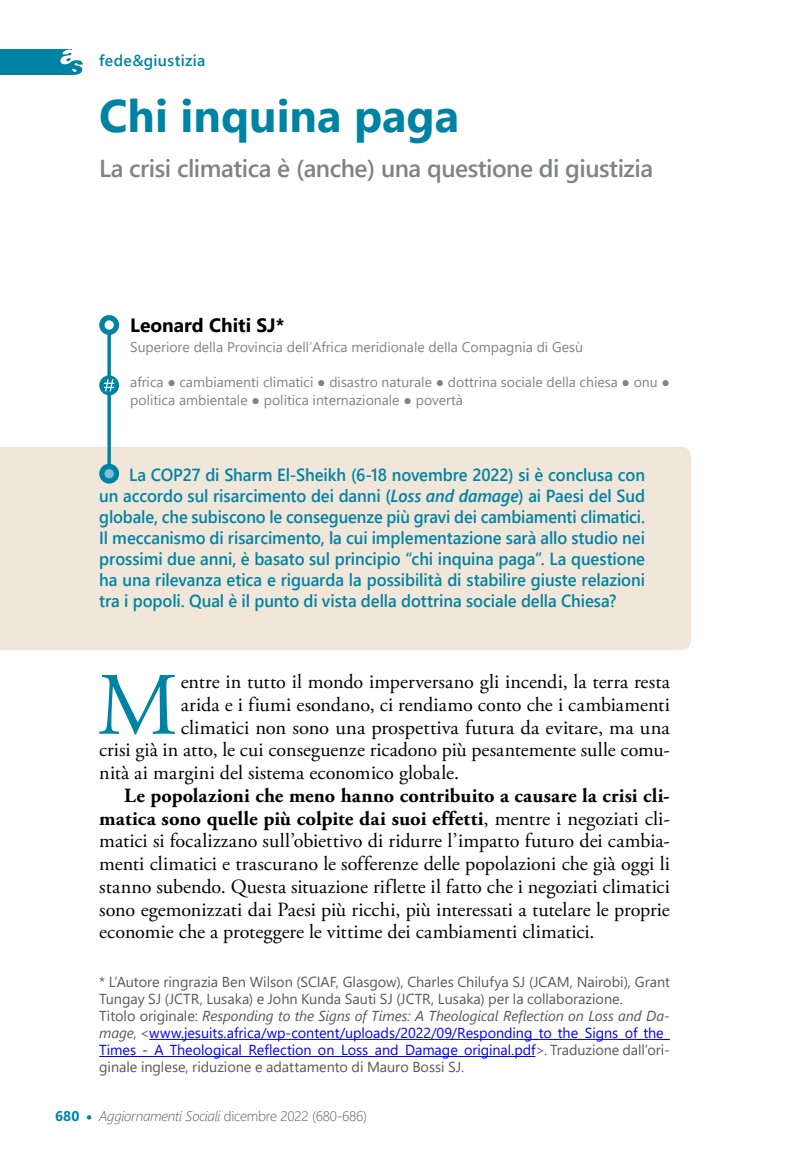
<style>
.page{position:relative;width:794px;height:1166px;background:#fff}
.page>*{position:absolute;margin:0;border:0;box-sizing:border-box;transform-origin:0 0}
.t1{font:88.73px "Adobe Garamond Pro";color:#0083a2}
.t2{font:700 45.5px "Segoe UI";color:#0083a2}
.t3{font:600 24.5px "Segoe UI";letter-spacing:-.02em;color:#808285}
.t4{font:20.12px/22.8px "Adobe Garamond Pro";color:#000;text-align:justify}
.t5{font:700 19.25px "Segoe UI";color:#000}
.t6{font:300 18.9px "Segoe UI";color:#0083a2}
.t7{font:600 17.5px/21px "Segoe UI";letter-spacing:-.005em;color:#0083a2;text-align:justify;scale:.95 1}
.t8{font:600 15.75px "Segoe UI";letter-spacing:.02em;color:#0083a2}
.t9{font:14.35px/17.2px "Segoe UI";letter-spacing:-.005em;color:#58595b}
.t10{font:14px/17.5px "Segoe UI";color:#808285}
.t11{font:300 14px "Segoe UI";letter-spacing:-.015em;color:#58595b}
.t12{font:700 14px "Segoe UI";color:#0083a2}
.s1{font-style:italic}
.s2{font-weight:700}
.s3{color:#00f}
</style>
<div class="page">
<div style="left:0;top:50px;width:72px;height:25px;background:#0083a2"></div>
<svg style="left:60px;top:50px;width:23px;height:25px"></svg>
<div style="left:0;top:447px;width:691px;height:203px;background:#f1e6da"></div>
<svg style="left:107px;top:335px;width:4px;height:129px"></svg>
<svg style="left:102px;top:318px;width:14px;height:14px"></svg>
<div style="left:99px;top:315px;width:20px;height:20px;border:5px solid #0083a2;border-radius:50%"></div>
<div style="left:102px;top:466px;width:14px;height:15px;background:#82c1d2;border-radius:50%"></div>
<div style="left:99px;top:464px;width:20px;height:19px;border:5px solid #0083a2;border-radius:50%"></div>
<div style="left:99px;top:375px;width:20px;height:20px;border:5px solid #0083a2;border-radius:50%"></div>
<svg style="left:104px;top:379px;width:10px;height:12px"></svg>
<hr style="left:149px;top:1039px;width:521px;height:1px;background:#00f">
<hr style="left:99px;top:1056px;width:436px;height:1px;background:#00f">
<p class="t8" style="left:99px;top:48px;width:108px">fede&amp;giustizia</p>
<h2 class="t2" style="left:99px;top:80px;width:361px">Chi inquina paga</h2>
<p class="t3" style="left:99px;top:148px;width:555px">La crisi climatica è (anche) una questione di giustizia</p>
<p class="t5" style="left:130px;top:310px;width:156px">Leonard Chiti SJ*</p>
<p class="t10" style="left:130px;top:338px;width:454px">Superiore della Provincia dell’Africa meridionale della Compagnia di Gesù</p>
<p class="t10" style="left:130px;top:373px;width:541px">africa ● cambiamenti climatici ● disastro naturale ● dottrina sociale della chiesa ● onu ● politica ambientale ● politica internazionale ● povertà</p>
<p class="t7" style="left:99px;top:464px;width:576px;text-indent:30px">La COP27 di Sharm El-Sheikh (6-18 novembre 2022) si è conclusa con un accordo sul risarcimento dei danni (<span class="s1">Loss and damage</span>) ai Paesi del Sud globale, che subiscono le conseguenze più gravi dei cambiamenti climatici.<br>Il meccanismo di risarcimento, la cui implementazione sarà allo studio nei prossimi due anni, è basato sul principio “chi inquina paga”. La questione ha una rilevanza etica e riguarda la possibilità di stabilire giuste relazioni tra i popoli. Qual è il punto di vista della dottrina sociale della Chiesa?</p>
<h1 class="t1" style="left:97px;top:652px;width:82px">M</h1>
<p class="t4" style="left:181px;top:671px;width:491px">entre in tutto il mondo imperversano gli incendi, la terra resta</p>
<p class="t4" style="left:181px;top:694px;width:490px">arida e i fiumi esondano, ci rendiamo conto che i cambiamenti</p>
<p class="t4" style="left:181px;top:716px;width:491px">climatici non sono una prospettiva futura da evitare, ma una</p>
<p class="t4" style="left:99px;top:739px;width:572px">crisi già in atto, le cui conseguenze ricadono più pesantemente sulle comu-</p>
<p class="t4" style="left:99px;top:762px;width:361px">nità ai margini del sistema economico globale.</p>
<p class="t4" style="left:99px;top:785px;width:572px;text-indent:25px"><span class="s2">Le popolazioni che meno hanno contribuito a causare la crisi cli&shy;matica sono quelle più colpite dai suoi effetti</span>, mentre i negoziati cli&shy;matici si focalizzano sull’obiettivo di ridurre l’impatto futuro dei cambia&shy;menti climatici e trascurano le sofferenze delle popolazioni che già oggi li stanno subendo. Questa situazione riflette il fatto che i negoziati climatici sono egemonizzati dai Paesi più ricchi, più interessati a tutelare le proprie economie che a proteggere le vittime dei cambiamenti climatici.</p>
<p class="t9" style="left:99px;top:973px;width:572px">* L’Autore ringrazia Ben Wilson (SCIAF, Glasgow), Charles Chilufya SJ (JCAM, Nairobi), Grant Tungay SJ (JCTR, Lusaka) e John Kunda Sauti SJ (JCTR, Lusaka) per la collaborazione.<br>Titolo originale: <span class="s1">Responding to the Signs of Times: A Theological Reflection on Loss and Da&shy;mage</span>, &lt;<span class="s3">www.jesuits.africa/wp-content/uploads/2022/09/Responding_to_the_Signs_of_the_ Times_-_A_Theological_Reflection_on_Loss_and_Damage_original.pdf</span>&gt;. Traduzione dall’ori&shy;ginale inglese, riduzione e adattamento di Mauro Bossi SJ.</p>
<p class="t12" style="left:55px;top:1105px;width:26px">680</p>
<p class="t11" style="left:99px;top:1105px;width:269px"><span class="s1">Aggiornamenti Sociali</span> dicembre 2022 (680-686)</p>
<p class="t6" style="left:86px;top:1102px;width:9px">•</p>
</div>
